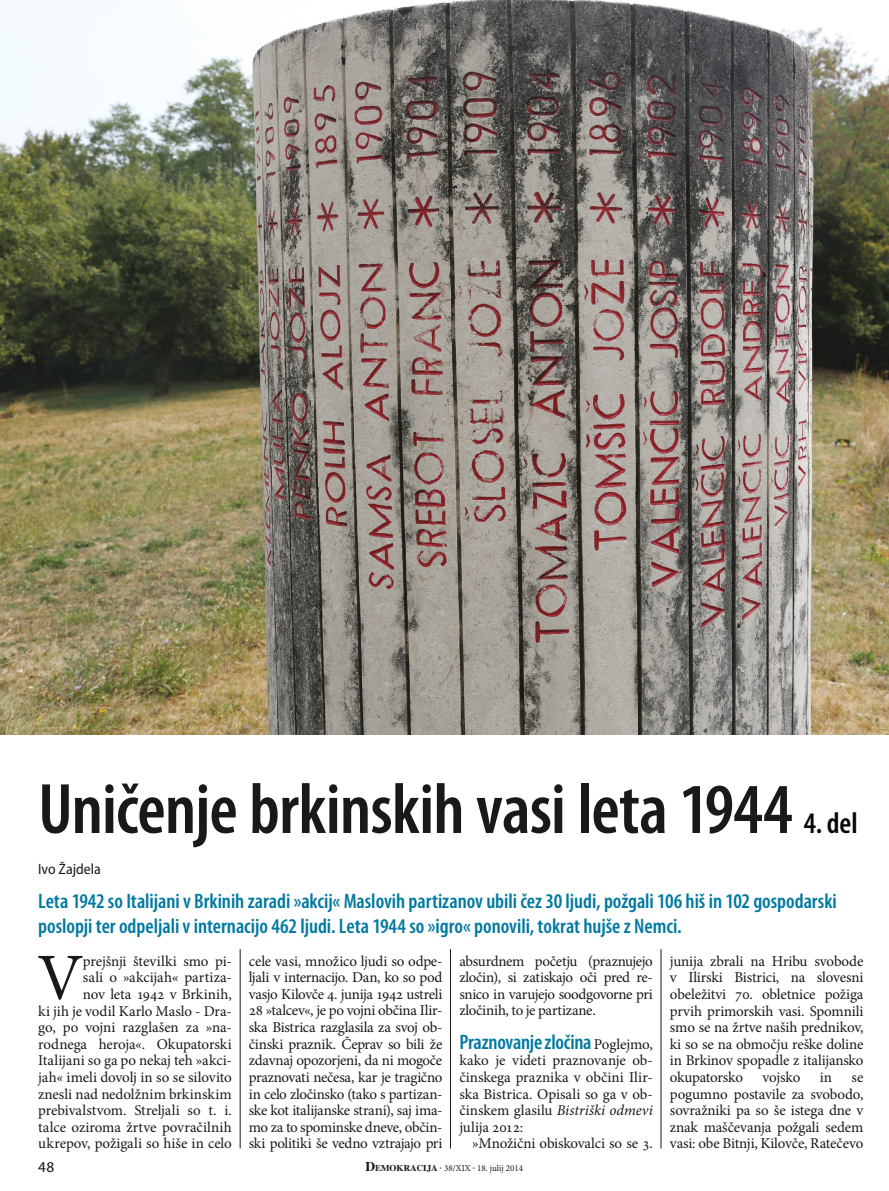
<style>
.page{position:relative;width:889px;height:1191px;background:#fff}
.page>*{position:absolute;margin:0;border:0;box-sizing:border-box;transform-origin:0 0}
.t1{font:600 condensed 72px "Myriad Pro";letter-spacing:-.01em;color:#1a181b}
.t2{font:66.15px "Minion Pro";color:#1a181b}
.t3{font:600 condensed 30px "Myriad Pro";color:#040607}
.t4{font:600 condensed 21px/25.2px "Myriad Pro";letter-spacing:-.005em;color:#0079a0}
.t5{font:15px/16.6px "Minion Pro";letter-spacing:-.01em;color:#1a181b;text-align:justify}
.t6{font:semi-condensed 15px "Myriad Pro";color:#1a181b}
.t7{font:semi-condensed 15px "Myriad Pro";color:#1a181b;scale:1.1 1}
.t8{font:9px "Minion Pro";color:#1a181b}
.s1{font-family:"Minion Pro";font-weight:400;font-stretch:normal;font-size:15px;color:#1a181b}
.s2{font-style:italic}
.s3{font-family:"Times";font-weight:700;font-size:13.5px}
.s4{font-family:"Times";font-weight:700}
</style>
<div class="page">
<hr style="left:240px;top:949px;width:1px;height:199px;background:#1a181b">
<hr style="left:450px;top:949px;width:1px;height:199px;background:#1a181b">
<hr style="left:660px;top:949px;width:1px;height:199px;background:#1a181b">
<img style="left:0;top:0;width:889px;height:734px">
<h1 class="t1" style="left:38px;top:764px;width:756px">Uničenje brkinskih vasi leta 1944</h1>
<h3 class="t3" style="left:804px;top:804px;width:55px">4. del</h3>
<p class="t6" style="left:38px;top:860px;width:64px">Ivo Žajdela</p>
<h3 class="t4" style="left:38px;top:887px;width:800px">Leta 1942 so Italijani v Brkinih zaradi »akcij« Maslovih partizanov ubili čez 30 ljudi, požgali 106 hiš in 102 gospodarski poslopji ter odpeljali v internacijo 462 ljudi. Leta 1944 so »igro« ponovili, tokrat hujše z Nemci.</h3>
<h2 class="t2" style="left:37px;top:933px;width:48px">V</h2>
<p class="t5" style="left:38px;top:952px;width:195px;text-align:right">prejšnji številki smo pi-<br>sali o »akcijah« partiza-<br>nov leta 1942 v Brkinih,<br>ki jih je vodil Karlo Maslo - Dra&shy;go, po vojni razglašen za »na&shy;rodnega heroja«. Okupatorski<br>Italijani so ga po nekaj teh »akci&shy;jah« imeli dovolj in so se silovito znesli nad nedolžnim brkinskim prebivalstvom. Streljali so t. i. talce oziroma žrtve povračilnih ukrepov, požigali so hiše in celo</p>
<p class="t5" style="left:249px;top:952px;width:195px">cele vasi, množico ljudi so odpe&shy;ljali v internacijo. Dan, ko so pod vasjo Kilovče 4. junija 1942 ustreli 28 »talcev«, je po vojni občina Ilir&shy;ska Bistrica razglasila za svoj ob&shy;činski praznik. Čeprav so bili že zdavnaj opozorjeni, da ni mogoče praznovati nečesa, kar je tragično in celo zločinsko (tako s partizan&shy;ske kot italijanske strani), saj ima&shy;mo za to spominske dneve, občin&shy;ski politiki še vedno vztrajajo pri</p>
<p class="t5" style="left:459px;top:952px;width:195px">absurdnem početju (praznujejo zločin), si zatiskajo oči pred re&shy;snico in varujejo soodgovorne pri zločinih, to je partizane.</p>
<p class="t5" style="left:670px;top:952px;width:195px">junija zbrali na Hribu svobode v Ilirski Bistrici, na slovesni obeležitvi 70. obletnice požiga prvih primorskih vasi. Spomnili smo se na žrtve naših prednikov, ki so se na območju reške doline in Brkinov spopadle z italijansko okupatorsko</p>
<h3 class="t4" style="left:459px;top:1028px;width:195px">Praznovanje zločina <span class="s1">Poglejmo,</span></h3>
<p class="t5" style="left:459px;top:1052px;width:195px">kako je videti praznovanje ob&shy;činskega praznika v občini Ilir&shy;ska Bistrica. Opisali so ga v ob&shy;činskem glasilu <span class="s2">Bistriški odmevi </span>julija 2012:</p>
<p class="t5" style="left:472px;top:1135px;width:182px">»Množični obiskovalci so se 3.</p>
<p class="t5" style="left:762px;top:1068px;width:39px">vojsko</p>
<p class="t5" style="left:820px;top:1068px;width:14px">in</p>
<p class="t5" style="left:670px;top:1068px;width:195px;text-indent:182px">se pogumno postavile za svobodo, sovražniki pa so še istega dne v znak maščevanja požgali sedem vasi: obe Bitnji, Kilovče, Ratečevo</p>
<p class="t7" style="left:38px;top:1159px;width:16px">48</p>
<p class="t8" style="left:365px;top:1162px;width:159px"><span class="s3">D</span><span class="s4">EMOKRACIJA ·</span> 38/XIX <span class="s4">·</span> 18. julij 2014</p>
</div>
